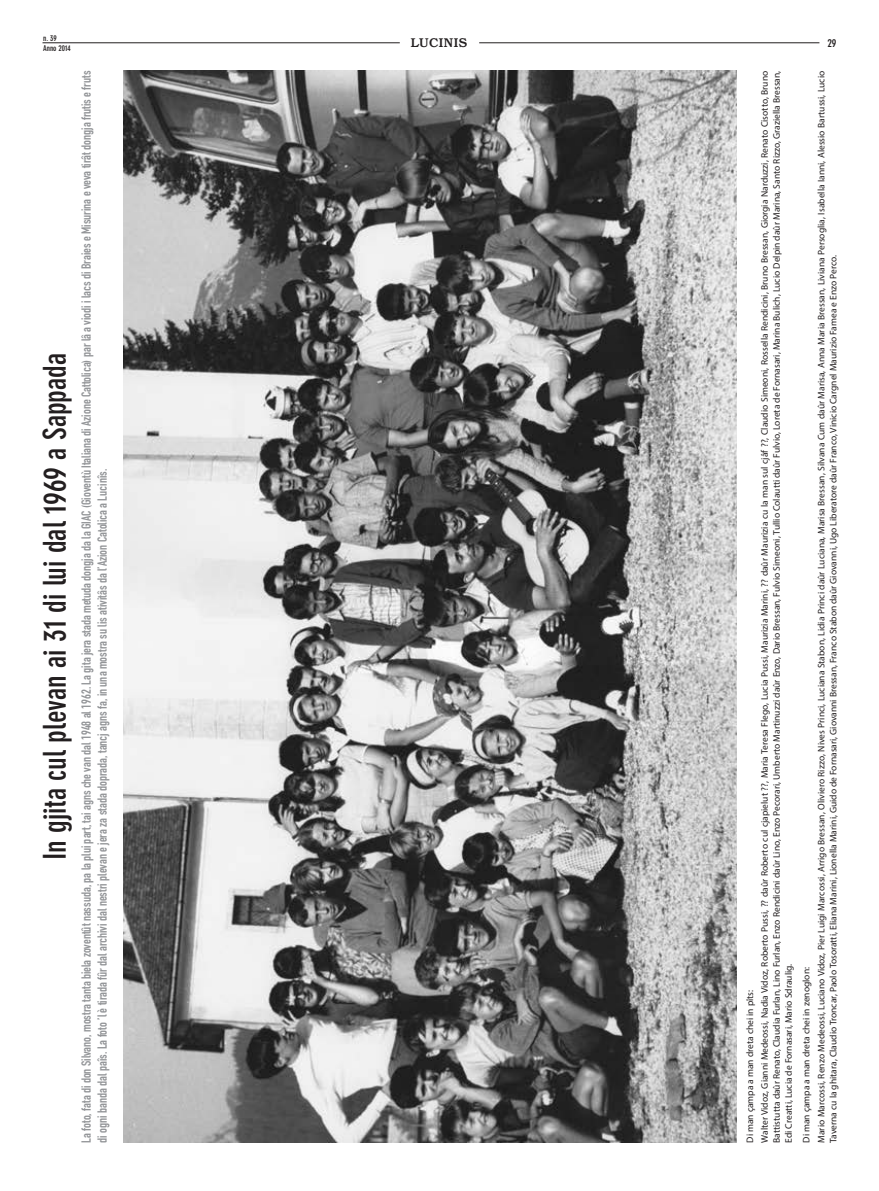
<style>
.page{position:relative;width:879px;height:1191px;background:#fff}
.page>*{position:absolute;margin:0;border:0;box-sizing:border-box;transform-origin:0 0}
.t1{font:700 condensed 31px "DIN Neuzeit Grotesk";color:#231f20}
.t2{font:13px/16px "DIN Engschrift";color:#939598}
.t3{font:500 13px "Bookman Itc TEE";letter-spacing:.025em;color:#231f20}
.t4{font:700 condensed 11px "DIN Neuzeit Grotesk";color:#231f20}
.t5{font:9.5px/14.8px "Myriad Pro";color:#231f20}
.t6{font:700 condensed 8px "DIN Neuzeit Grotesk";color:#231f20}
</style>
<div class="page">
<hr style="left:43px;top:43px;width:357px;height:1px;background:#231f20">
<hr style="left:479px;top:43px;width:340px;height:1px;background:#231f20">
<img style="left:123px;top:71px;width:613px;height:1071px">
<p class="t6" style="left:43px;top:33px;width:15px">n. 39</p>
<p class="t6" style="left:43px;top:43px;width:29px">Anno 2014</p>
<h1 class="t1" style="left:37px;top:860px;width:508px;rotate:-90deg">In gjita cul plevan ai 31 di lui dal 1969 a Sappada</h1>
<p class="t2" style="left:78px;top:1142px;width:1073px;rotate:-90deg">La foto, fata di don Silvano, mostra tanta biela zoventût nassuda, pa la plui part, tai agns che van dal 1948 al 1962. La gita jera stada metuda dongja da la GIAC (Gioventù Italiana di Azione Cattolica) par lâ a viodi i lacs di Braies e Misurina e veva tirât dongja frutis e fruts di ogni banda dal paîs. La foto ’l è tirada fûr dal archivi dal nestri plevan e jera za stada doprada, tancj agns fa, in una mostra su lis ativitâs da l’Azion Catolica a Lucinîs.</p>
<h2 class="t3" style="left:411px;top:35px;width:58px">LUCINIS</h2>
<p class="t4" style="left:827px;top:36px;width:10px">29</p>
<p class="t5" style="left:742px;top:1142px;width:1073px;rotate:-90deg">Di man çampa a man dreta chei in pîts:<br>Walter Vidoz, Gianni Medeossi, Nadia Vidoz, Roberto Pussi, ?? daûr Roberto cul cjapielut ??, Maria Teresa Flego, Lucia Pussi, Maurizia Marini, ?? daûr Maurizia cu la man sul cjâf ??, Claudio Simeoni, Rossella Rendicini, Bruno Bressan, Giorgia Narduzzi, Renato Cisotto, Bruno</p>
<p class="t5" style="left:770px;top:1142px;width:1073px;line-height:12px;rotate:-90deg">Battistutta daûr Renato, Claudia Furlan, Lino Furlan, Enzo Rendicini daûr Lino, Enzo Pecorari, Umberto Martinuzzi daûr Enzo, Dario Bressan, Fulvio Simeoni, Tullio Colautti daûr Fulvio, Loreta de Fornasari, Marina Bulich, Lucio Delpin daûr Marina, Santo Rizzo, Graziella Bressan,<br>Edi Creatti, Lucia de Fornasari, Mario Sdraulig.</p>
<p class="t5" style="left:799px;top:1142px;width:1073px;rotate:-90deg">Di man çampa a man dreta chei in zenoglon:<br>Mario Marcossi, Renzo Medeossi, Luciano Vidoz, Pier Luigi Marcossi, Arrigo Bressan, Oliviero Rizzo, Nives Princi, Luciana Stabon, Lidia Princi daûr Luciana, Marisa Bressan, Silvana Cum daûr Marisa, Anna Maria Bressan, Liviana Persoglia, Isabella Ianni, Alessio Bartussi, Lucio</p>
<p class="t5" style="left:825px;top:1142px;width:889px;rotate:-90deg">Taverna cu la ghitara, Claudio Troncar, Paolo Tosoratti, Eliana Marini, Lionella Marini, Guido de Fornasari, Giovanni Bressan, Franco Stabon daûr Giovanni, Ugo Liberatore daûr Franco, Vinicio Cargnel Maurizio Famea e Enzo Perco.</p>
</div>
